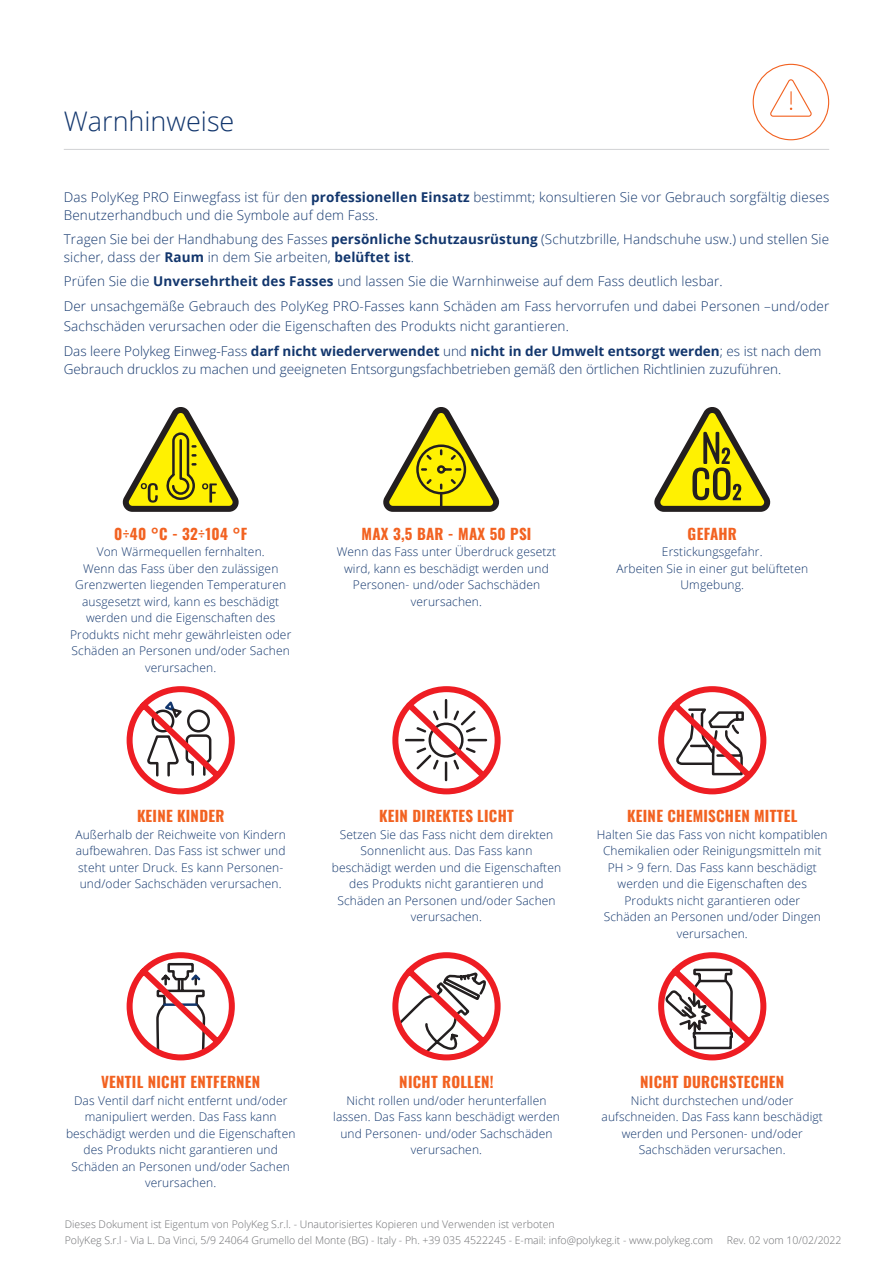
<style>
.page{position:relative;width:893px;height:1263px;background:#fff}
.page>*{position:absolute;margin:0;border:0;box-sizing:border-box;transform-origin:0 0}
.t1{font:300 27px "Open Sans";color:#12366d}
.t2{font:15px "Oswald";letter-spacing:.02em;color:#f26221}
.t3{font:300 13.5px/18px "Open Sans";letter-spacing:.01em;color:#12366d}
.t4{font:300 12px/16.5px "Open Sans";letter-spacing:.01em;color:#12366d;text-align:center}
.t5{font:300 10.5px/15.9px "Open Sans";color:#6c6d70}
.s1{font-weight:700}
</style>
<div class="page">
<div style="left:753px;top:64px;width:76px;height:76px;border:1px solid #f26221;border-radius:50%"></div>
<svg style="left:770px;top:79px;width:42px;height:38px"></svg>
<hr style="left:64px;top:149px;width:765px;height:1px;background:#d1d2d4">
<svg style="left:122px;top:407px;width:117px;height:105px"></svg>
<svg style="left:383px;top:407px;width:117px;height:105px"></svg>
<svg style="left:654px;top:407px;width:117px;height:105px"></svg>
<svg style="left:126px;top:686px;width:109px;height:109px"></svg>
<svg style="left:658px;top:686px;width:109px;height:109px"></svg>
<svg style="left:126px;top:952px;width:109px;height:109px"></svg>
<svg style="left:392px;top:686px;width:109px;height:375px"></svg>
<svg style="left:658px;top:952px;width:109px;height:109px"></svg>
<h1 class="t1" style="left:64px;top:102px;width:172px">Warnhinweise</h1>
<p class="t3" style="left:64px;top:187px;width:767px">Das PolyKeg PRO Einwegfass ist für den <span class="s1">professionellen Einsatz</span> bestimmt; konsultieren Sie vor Gebrauch sorgfältig dieses<br>Benutzerhandbuch und die Symbole auf dem Fass.</p>
<p class="t3" style="left:64px;top:230px;width:767px">Tragen Sie bei der Handhabung des Fasses <span class="s1">persönliche Schutzausrüstung</span> (Schutzbrille, Handschuhe usw.) und stellen Sie sicher, dass der <span class="s1">Raum</span> in dem Sie arbeiten, <span class="s1">belüftet ist</span>.</p>
<p class="t3" style="left:64px;top:269px;width:767px;line-height:24.3px">Prüfen Sie die <span class="s1">Unversehrtheit des Fasses</span> und lassen Sie die Warnhinweise auf dem Fass deutlich lesbar.<br>Der unsachgemäße Gebrauch des PolyKeg PRO-Fasses kann Schäden am Fass hervorrufen und dabei Personen –und/oder</p>
<p class="t3" style="left:64px;top:314px;width:759px;line-height:24.5px">Sachschäden verursachen oder die Eigenschaften des Produkts nicht garantieren.<br>Das leere Polykeg Einweg-Fass <span class="s1">darf nicht wiederverwendet</span> und <span class="s1">nicht in der Umwelt entsorgt werden</span>; es ist nach dem</p>
<p class="t3" style="left:64px;top:359px;width:719px">Gebrauch drucklos zu machen und geeigneten Entsorgungsfachbetrieben gemäß den örtlichen Richtlinien zuzuführen.</p>
<p class="t2" style="left:114px;top:520px;width:135px">0÷<span class="s1">40</span> °C - 32÷<span class="s1">104</span> °F</p>
<p class="t4" style="left:70px;top:543px;width:223px">Von Wärmequellen fernhalten.<br>Wenn das Fass über den zulässigen<br>Grenzwerten liegenden Temperaturen ausgesetzt wird, kann es beschädigt werden und die Eigenschaften des<br>Produkts nicht mehr gewährleisten oder<br>Schäden an Personen und/oder Sachen verursachen.</p>
<p class="t2" style="left:362px;top:520px;width:171px">MAX 3,5 BAR - MAX 50 PSI</p>
<p class="t4" style="left:337px;top:543px;width:221px">Wenn das Fass unter Überdruck gesetzt wird, kann es beschädigt werden und<br>Personen- und/oder Sachschäden verursachen.</p>
<p class="t2" style="left:688px;top:520px;width:51px">GEFAHR</p>
<p class="t4" style="left:616px;top:543px;width:193px">Erstickungsgefahr.<br>Arbeiten Sie in einer gut belüfteten<br>Umgebung.</p>
<p class="t2" style="left:137px;top:803px;width:89px">KEINE KINDER</p>
<p class="t4" style="left:75px;top:826px;width:212px">Außerhalb der Reichweite von Kindern aufbewahren. Das Fass ist schwer und steht unter Druck. Es kann Personen&shy;und/oder Sachschäden verursachen.</p>
<p class="t2" style="left:379px;top:803px;width:136px">KEIN DIREKTES LICHT</p>
<p class="t4" style="left:332px;top:826px;width:231px">Setzen Sie das Fass nicht dem direkten<br>Sonnenlicht aus. Das Fass kann beschädigt werden und die Eigenschaften des Produkts nicht garantieren und<br>Schäden an Personen und/oder Sachen verursachen.</p>
<p class="t2" style="left:627px;top:803px;width:172px">KEINE CHEMISCHEN MITTEL</p>
<p class="t4" style="left:597px;top:826px;width:232px">Halten Sie das Fass von nicht kompatiblen Chemikalien oder Reinigungsmitteln mit PH &gt; 9 fern. Das Fass kann beschädigt werden und die Eigenschaften des Produkts nicht garantieren oder<br>Schäden an Personen und/oder Dingen verursachen.</p>
<p class="t2" style="left:101px;top:1069px;width:161px">VENTIL NICHT ENTFERNEN</p>
<p class="t4" style="left:66px;top:1092px;width:231px">Das Ventil darf nicht entfernt und/oder manipuliert werden. Das Fass kann beschädigt werden und die Eigenschaften des Produkts nicht garantieren und Schäden an Personen und/oder Sachen verursachen.</p>
<p class="t2" style="left:399px;top:1069px;width:96px">NICHT ROLLEN!</p>
<p class="t4" style="left:333px;top:1092px;width:228px">Nicht rollen und/oder herunterfallen lassen. Das Fass kann beschädigt werden und Personen- und/oder Sachschäden verursachen.</p>
<p class="t2" style="left:640px;top:1069px;width:146px">NICHT DURCHSTECHEN</p>
<p class="t4" style="left:602px;top:1092px;width:223px">Nicht durchstechen und/oder aufschneiden. Das Fass kann beschädigt werden und Personen- und/oder<br>Sachschäden verursachen.</p>
<p class="t5" style="left:65px;top:1216px;width:650px">Dieses Dokument ist Eigentum von PolyKeg S.r.l. - Unautorisiertes Kopieren und Verwenden ist verboten<br>PolyKeg S.r.l - Via L. Da Vinci, 5/9 24064 Grumello del Monte (BG) - Italy - Ph. +39 035 4522245 - E-mail: info@polykeg.it - www.polykeg.com</p>
<p class="t5" style="left:727px;top:1232px;width:116px">Rev. 02 vom 10/02/2022</p>
</div>
